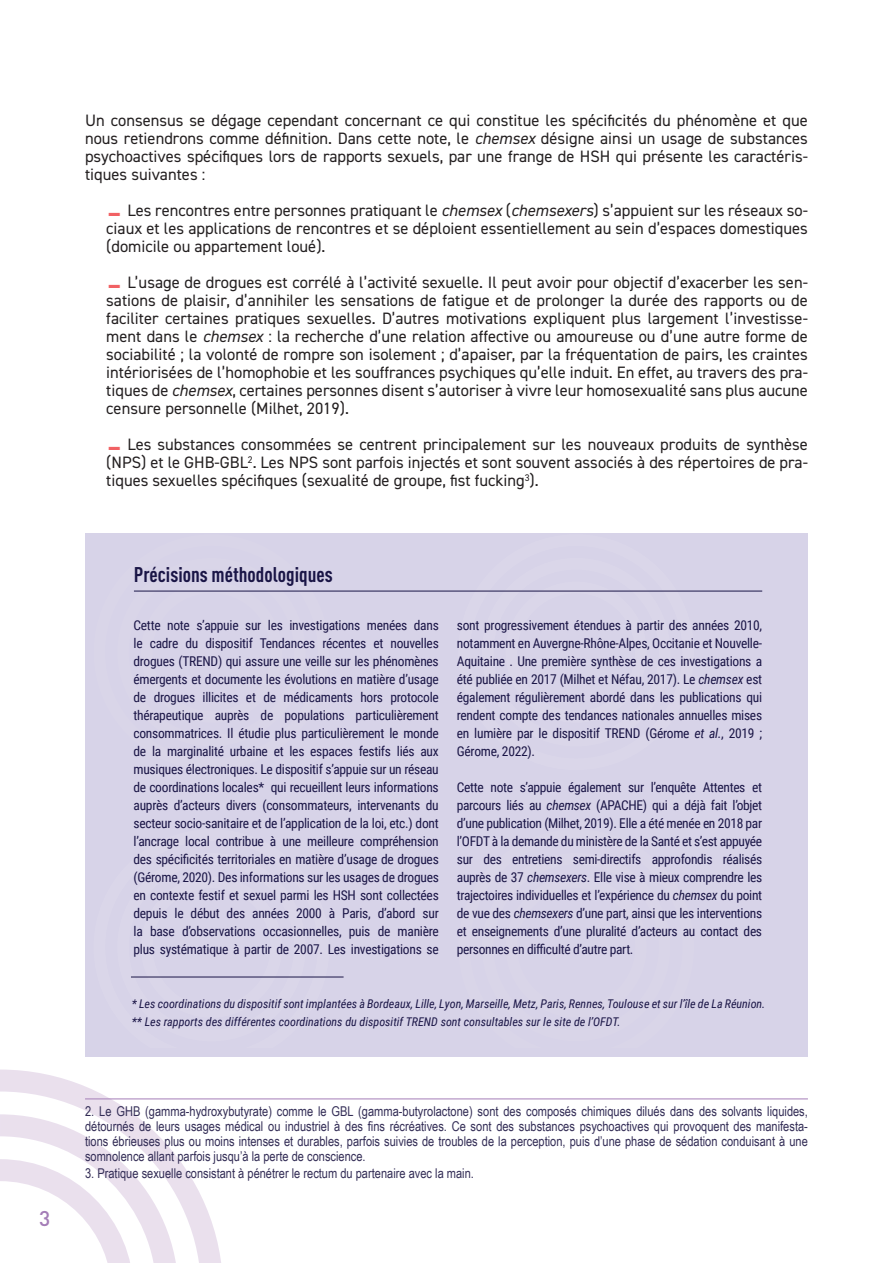
<style>
.page{position:relative;width:893px;height:1263px;background:#fff}
.page>*{position:absolute;margin:0;border:0;box-sizing:border-box;transform-origin:0 0}
.t1{font:700 condensed 21px "DIN Pro";color:#1a1546}
.t2{font:500 21px "DIN Pro";color:#a47db7}
.t3{font:16.5px/18px "DIN2014";color:#231f20;text-align:justify}
.t4{font:13.5px/18px "Roboto Condensed";letter-spacing:-.02em;color:#1a1546;text-align:justify}
.t5{font:13.5px/15px "Arial Narrow";color:#332d56;text-align:justify}
.t6{font:italic 12px/18px "Roboto Condensed";color:#1a1546}
.s1{font-style:italic}
.s2{font-family:"Impact";color:#f16164}
</style>
<div class="page">
<svg style="left:0;top:1069px;width:223px;height:194px"></svg>
<hr style="left:85px;top:1098px;width:723px;height:1px;background:#a47db7">
<div style="left:85px;top:533px;width:723px;height:524px;background:#d7d3e8"></div>
<svg style="left:134px;top:590px;width:172px;height:1px"></svg>
<svg style="left:482px;top:590px;width:188px;height:1px"></svg>
<svg style="left:131px;top:976px;width:175px;height:1px"></svg>
<hr style="left:134px;top:591px;width:628px;height:1px;background:#1a1546">
<hr style="left:131px;top:977px;width:213px;height:1px;background:#1a1546">
<h1 class="t2" style="left:39px;top:1201px;width:13px">3</h1>
<p class="t3" style="left:85px;top:111px;width:724px">Un consensus se dégage cependant concernant ce qui constitue les spécificités du phénomène et que nous retiendrons comme définition. Dans cette note, le <span class="s1">chemsex</span> désigne ainsi un usage de substances psychoactives spécifiques lors de rapports sexuels, par une frange de HSH qui présente les caractéris&shy;tiques suivantes :</p>
<p class="t3" style="left:106px;top:201px;width:703px"><span class="s2">▬</span> Les rencontres entre personnes pratiquant le <span class="s1">chemsex</span> (<span class="s1">chemsexers</span>) s’appuient sur les réseaux so&shy;ciaux et les applications de rencontres et se déploient essentiellement au sein d’espaces domestiques (domicile ou appartement loué).</p>
<p class="t3" style="left:106px;top:273px;width:703px"><span class="s2">▬</span> L’usage de drogues est corrélé à l’activité sexuelle. Il peut avoir pour objectif d’exacerber les sen&shy;sations de plaisir, d’annihiler les sensations de fatigue et de prolonger la durée des rapports ou de faciliter certaines pratiques sexuelles. D’autres motivations expliquent plus largement l’investisse&shy;ment dans le <span class="s1">chemsex</span> : la recherche d’une relation affective ou amoureuse ou d’une autre forme de sociabilité ; la volonté de rompre son isolement ; d’apaiser, par la fréquentation de pairs, les craintes intériorisées de l’homophobie et les souffrances psychiques qu’elle induit. En effet, au travers des pra&shy;tiques de <span class="s1">chemsex</span>, certaines personnes disent s’autoriser à vivre leur homosexualité sans plus aucune censure personnelle (Milhet, 2019).</p>
<p class="t3" style="left:106px;top:435px;width:703px"><span class="s2">▬</span> Les substances consommées se centrent principalement sur les nouveaux produits de synthèse (NPS) et le GHB-GBL<sup>2</sup>. Les NPS sont parfois injectés et sont souvent associés à des répertoires de pra&shy;tiques sexuelles spécifiques (sexualité de groupe, fist fucking<sup>3</sup>).</p>
<h1 class="t1" style="left:134px;top:559px;width:200px">Précisions méthodologiques</h1>
<p class="t4" style="left:134px;top:616px;width:307px">Cette note s’appuie sur les investigations menées dans le cadre du dispositif Tendances récentes et nouvelles drogues (TREND) qui assure une veille sur les phénomènes émergents et documente les évolutions en matière d’usage de drogues illicites et de médicaments hors protocole thérapeutique auprès de populations particulièrement consommatrices. Il étudie plus particulièrement le monde de la marginalité urbaine et les espaces festifs liés aux musiques électroniques. Le dispositif s’appuie sur un réseau de coordinations locales* qui recueillent leurs informations auprès d’acteurs divers (consommateurs, intervenants du secteur socio-sanitaire et de l’application de la loi, etc.) dont l’ancrage local contribue à une meilleure compréhension des spécificités territoriales en matière d’usage de drogues (Gérome, 2020). Des informations sur les usages de drogues en contexte festif et sexuel parmi les HSH sont collectées depuis le début des années 2000 à Paris, d’abord sur la base d’observations occasionnelles, puis de manière plus systématique à partir de 2007. Les investigations se</p>
<p class="t4" style="left:457px;top:616px;width:307px">sont progressivement étendues à partir des années 2010, notamment en Auvergne-Rhône-Alpes, Occitanie et Nouvelle-Aquitaine . Une première synthèse de ces investigations a été publiée en 2017 (Milhet et Néfau, 2017). Le <span class="s1">chemsex</span> est également régulièrement abordé dans les publications qui rendent compte des tendances nationales annuelles mises en lumière par le dispositif TREND (Gérome <span class="s1">et al.</span>, 2019 ; Gérome, 2022).</p>
<p class="t4" style="left:457px;top:778px;width:307px">Cette note s’appuie également sur l’enquête Attentes et parcours liés au <span class="s1">chemsex</span> (APACHE) qui a déjà fait l’objet d’une publication (Milhet, 2019). Elle a été menée en 2018 par l’OFDT à la demande du ministère de la Santé et s’est appuyée sur des entretiens semi‐directifs approfondis réalisés auprès de 37 <span class="s1">chemsexers</span>. Elle vise à mieux comprendre les trajectoires individuelles et l’expérience du <span class="s1">chemsex</span> du point de vue des <span class="s1">chemsexers</span> d’une part, ainsi que les interventions et enseignements d’une pluralité d’acteurs au contact des personnes en difficulté d’autre part.</p>
<p class="t6" style="left:132px;top:994px;width:635px">* Les coordinations du dispositif sont implantées à Bordeaux, Lille, Lyon, Marseille, Metz, Paris, Rennes, Toulouse et sur l’île de La Réunion. ** Les rapports des différentes coordinations du dispositif TREND sont consultables sur le site de l’OFDT.</p>
<p class="t5" style="left:85px;top:1103px;width:724px">2. Le GHB (gamma-hydroxybutyrate) comme le GBL (gamma-butyrolactone) sont des composés chimiques dilués dans des solvants liquides, détournés de leurs usages médical ou industriel à des fins récréatives. Ce sont des substances psychoactives qui provoquent des manifesta&shy;tions ébrieuses plus ou moins intenses et durables, parfois suivies de troubles de la perception, puis d’une phase de sédation conduisant à une somnolence allant parfois jusqu’à la perte de conscience.</p>
<p class="t5" style="left:85px;top:1165px;width:390px">3. Pratique sexuelle consistant à pénétrer le rectum du partenaire avec la main.</p>
</div>
